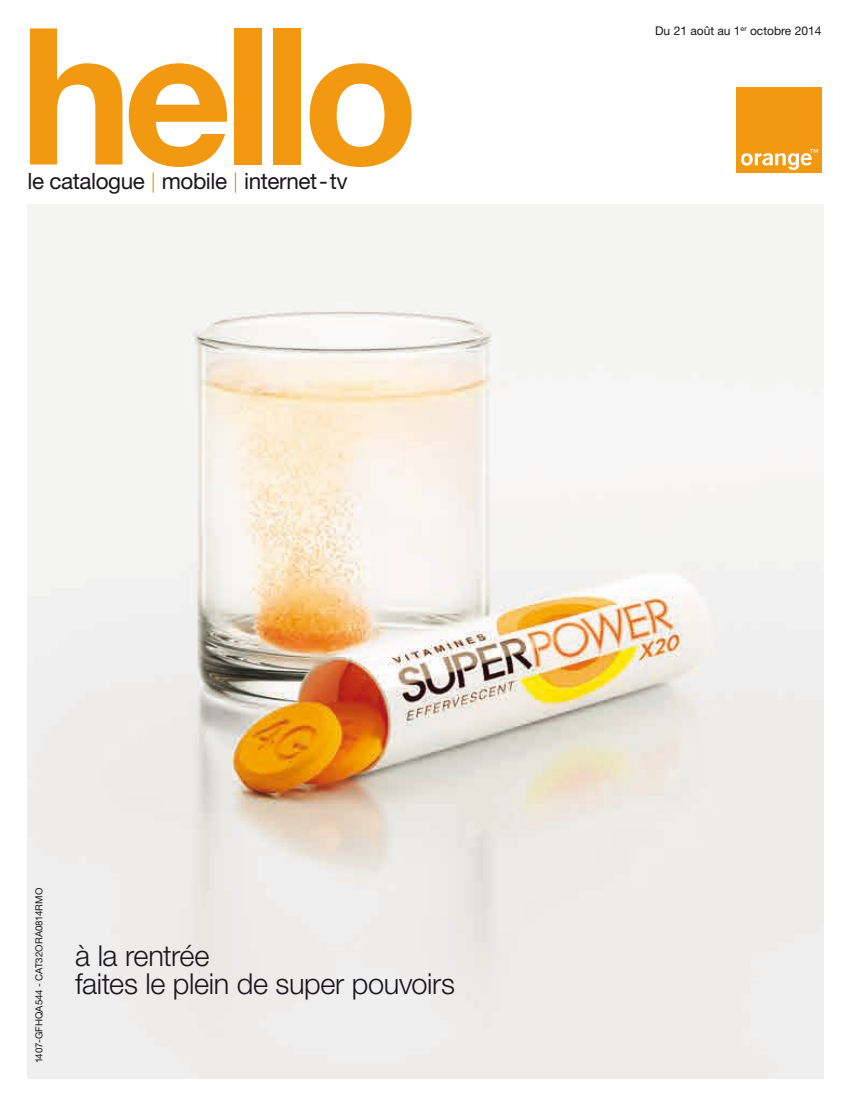
<style>
.page{position:relative;width:851px;height:1106px;background:#fff}
.page>*{position:absolute;margin:0;border:0;box-sizing:border-box;transform-origin:0 0}
.t1{font:700 190.5px "Helvetica Neue";letter-spacing:-.05em;color:#f39911}
.t2{font:300 28.95px/28.8px "Helvetica Neue LT Pro";letter-spacing:-.015em;color:#1a171c}
.t3{font:22.5px "Helvetica Neue LT Pro";letter-spacing:-.02em;color:#1a171c}
.t4{font:12px "Helvetica Neue LT Pro";color:#1a171c}
.t5{font:9.75px "Helvetica Neue LT Std";color:#1a171c}
</style>
<div class="page">
<img style="left:28px;top:204px;width:795px;height:874px">
<hr style="left:152px;top:172px;width:2px;height:21px;background:#f39911">
<svg style="left:235px;top:172px;width:1px;height:21px"></svg>
<div style="left:736px;top:87px;width:85px;height:85px;background:#f39911"></div>
<svg style="left:741px;top:149px;width:76px;height:21px"></svg>
<p class="t1" style="left:20px;top:-53px;width:400px">hello</p>
<p class="t3" style="left:28px;top:167px;width:321px">le catalogue mobile internet-tv</p>
<p class="t4" style="left:655px;top:24px;width:168px">Du 21 août au 1<sup>er</sup> octobre 2014</p>
<p class="t5" style="left:33px;top:1063px;width:177px;rotate:-90deg">1407-GFHQA544 - CAT32ORA0814RMO</p>
<p class="t2" style="left:75px;top:940px;width:381px">à la rentrée<br>faites le plein de super pouvoirs</p>
</div>
